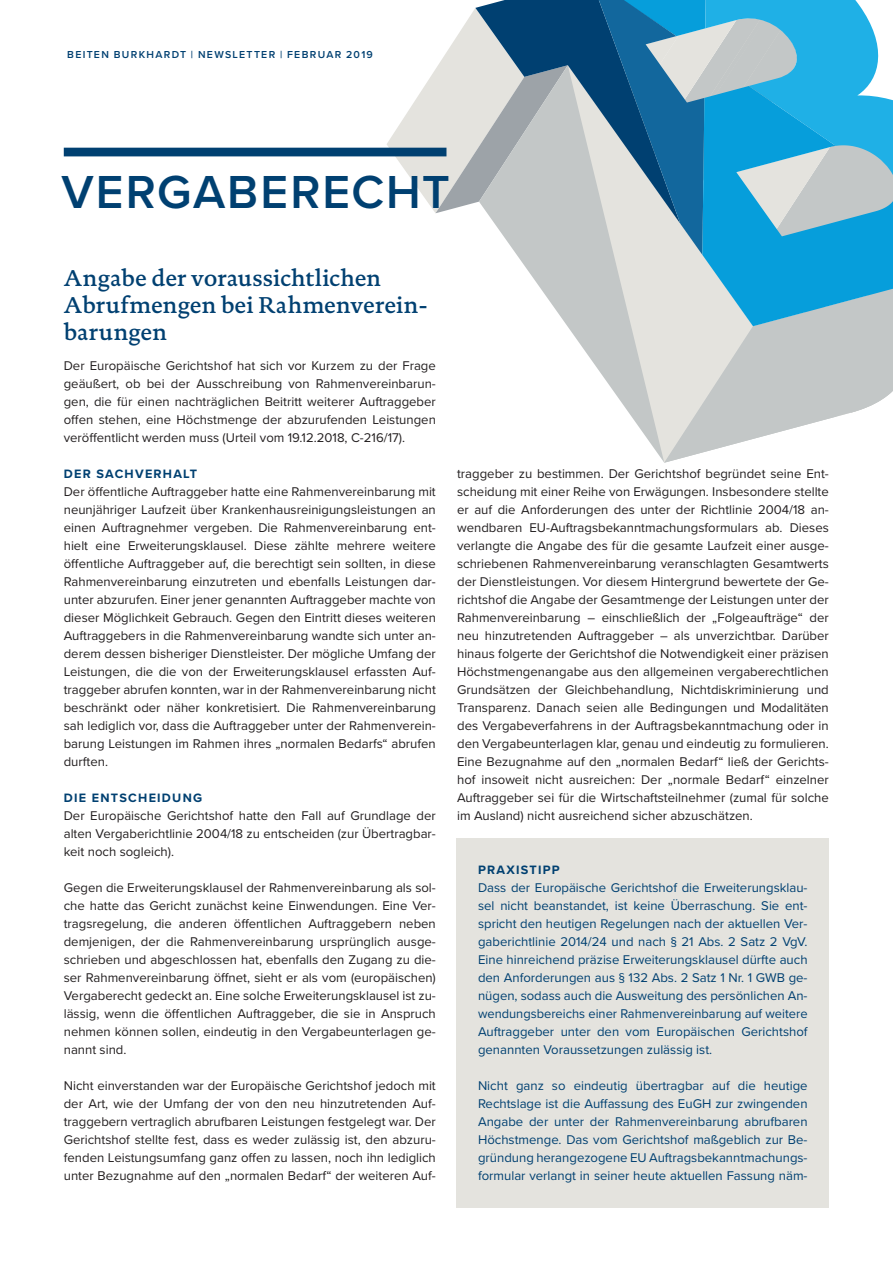
<style>
.page{position:relative;width:893px;height:1263px;background:#fff}
.page>*{position:absolute;margin:0;border:0;box-sizing:border-box;transform-origin:0 0}
.H1_Proxima_Nova_32pt{font:600 48px "Proxima Nova";letter-spacing:.04em;color:#004071}
.Intro-Text_DTL_Docum{font:500 23.25px/27px "DTL Documenta TOT";letter-spacing:.005em;color:#004071}
.Fließtext_Proxima_No{font:13.2px/18px "Proxima Nova";color:#231f20;text-align:justify}
.Fließtext_Proxima_No-2{font:13.2px/18px "Proxima Nova";color:#004071;text-align:justify}
.H4_Proxima_Nova_8_4p{font:700 12.6px "Proxima Nova";letter-spacing:.1em;color:#004071}
.t1{font:600 10.5px "Proxima Nova";letter-spacing:.125em;color:#004071}
</style>
<div class="page">
<svg style="left:387px;top:0;width:506px;height:463px"></svg>
<svg style="left:702px;top:86px;width:191px;height:240px;background:#49b0d8"></svg>
<div style="left:64px;top:148px;width:382px;height:8px;background:#004071"></div>
<div style="left:457px;top:838px;width:372px;height:370px;background:#e4e3de"></div>
<p class="t1" style="left:67px;top:47px;width:307px">BEITEN BURKHARDT | NEWSLETTER | FEBRUAR 2019</p>
<p class="H1_Proxima_Nova_32pt" style="left:62px;top:156px;width:390px">VERGABERECHT</p>
<p class="Intro-Text_DTL_Docum" style="left:64px;top:264px;width:319px">Angabe der voraussichtlichen</p>
<p class="Intro-Text_DTL_Docum" style="left:64px;top:291px;width:366px">Abrufmengen bei Rahmenverein&shy;barungen</p>
<p class="Fließtext_Proxima_No" style="left:64px;top:356px;width:374px">Der Europäische Gerichtshof hat sich vor Kurzem zu der Frage geäußert, ob bei der Ausschreibung von Rahmenvereinbarun&shy;gen, die für einen nachträglichen Beitritt weiterer Auftraggeber offen stehen, eine Höchstmenge der abzurufenden Leistungen veröffentlicht werden muss (Urteil vom 19.12.2018, C-216/17).</p>
<p class="H4_Proxima_Nova_8_4p" style="left:64px;top:464px;width:135px">DER SACHVERHALT</p>
<p class="Fließtext_Proxima_No" style="left:64px;top:482px;width:374px">Der öffentliche Auftraggeber hatte eine Rahmenvereinbarung mit neunjähriger Laufzeit über Krankenhausreinigungsleistungen an einen Auftragnehmer vergeben. Die Rahmenvereinbarung ent&shy;hielt eine Erweiterungsklausel. Diese zählte mehrere weitere öffentliche Auftraggeber auf, die berechtigt sein sollten, in diese Rahmenvereinbarung einzutreten und ebenfalls Leistungen dar&shy;unter abzurufen. Einer jener genannten Auftraggeber machte von dieser Möglichkeit Gebrauch. Gegen den Eintritt dieses weiteren Auftraggebers in die Rahmenvereinbarung wandte sich unter an&shy;derem dessen bisheriger Dienstleister. Der mögliche Umfang der Leistungen, die die von der Erweiterungsklausel erfassten Auf&shy;traggeber abrufen konnten, war in der Rahmenvereinbarung nicht beschränkt oder näher konkretisiert. Die Rahmenvereinbarung sah lediglich vor, dass die Auftraggeber unter der Rahmenverein&shy;barung Leistungen im Rahmen ihres „normalen Bedarfs“ abrufen durften.</p>
<p class="H4_Proxima_Nova_8_4p" style="left:64px;top:788px;width:140px">DIE ENTSCHEIDUNG</p>
<p class="Fließtext_Proxima_No" style="left:64px;top:806px;width:374px">Der Europäische Gerichtshof hatte den Fall auf Grundlage der alten Vergaberichtlinie 2004/18 zu entscheiden (zur Übertragbar&shy;keit noch sogleich).</p>
<p class="Fließtext_Proxima_No" style="left:64px;top:878px;width:374px">Gegen die Erweiterungsklausel der Rahmenvereinbarung als sol&shy;che hatte das Gericht zunächst keine Einwendungen. Eine Ver&shy;tragsregelung, die anderen öffentlichen Auftraggebern neben demjenigen, der die Rahmenvereinbarung ursprünglich ausge&shy;schrieben und abgeschlossen hat, ebenfalls den Zugang zu die&shy;ser Rahmenvereinbarung öffnet, sieht er als vom (europäischen)<br>Vergaberecht gedeckt an. Eine solche Erweiterungsklausel ist zu&shy;lässig, wenn die öffentlichen Auftraggeber, die sie in Anspruch nehmen können sollen, eindeutig in den Vergabeunterlagen ge&shy;nannt sind.</p>
<p class="Fließtext_Proxima_No" style="left:64px;top:1076px;width:374px">Nicht einverstanden war der Europäische Gerichtshof jedoch mit der Art, wie der Umfang der von den neu hinzutretenden Auf&shy;traggebern vertraglich abrufbaren Leistungen festgelegt war. Der Gerichtshof stellte fest, dass es weder zulässig ist, den abzuru&shy;fenden Leistungsumfang ganz offen zu lassen, noch ihn lediglich unter Bezugnahme auf den „normalen Bedarf“ der weiteren Auf-</p>
<p class="Fließtext_Proxima_No" style="left:457px;top:464px;width:373px">traggeber zu bestimmen. Der Gerichtshof begründet seine Ent&shy;scheidung mit einer Reihe von Erwägungen. Insbesondere stellte er auf die Anforderungen des unter der Richtlinie 2004/18 an&shy;wendbaren EU-Auftragsbekanntmachungsformulars ab. Dieses verlangte die Angabe des für die gesamte Laufzeit einer ausge&shy;schriebenen Rahmenvereinbarung veranschlagten Gesamtwerts der Dienstleistungen. Vor diesem Hintergrund bewertete der Ge&shy;richtshof die Angabe der Gesamtmenge der Leistungen unter der Rahmenvereinbarung – einschließlich der „Folgeaufträge“ der neu hinzutretenden Auftraggeber – als unverzichtbar. Darüber hinaus folgerte der Gerichtshof die Notwendigkeit einer präzisen Höchstmengenangabe aus den allgemeinen vergaberechtlichen Grundsätzen der Gleichbehandlung, Nichtdiskriminierung und Transparenz. Danach seien alle Bedingungen und Modalitäten des Vergabeverfahrens in der Auftragsbekanntmachung oder in den Vergabeunterlagen klar, genau und eindeutig zu formulieren.<br>Eine Bezugnahme auf den „normalen Bedarf“ ließ der Gerichts&shy;hof insoweit nicht ausreichen: Der „normale Bedarf“ einzelner Auftraggeber sei für die Wirtschaftsteilnehmer (zumal für solche im Ausland) nicht ausreichend sicher abzuschätzen.</p>
<p class="H4_Proxima_Nova_8_4p" style="left:478px;top:860px;width:83px">PRAXISTIPP</p>
<p class="Fließtext_Proxima_No-2" style="left:478px;top:878px;width:331px">Dass der Europäische Gerichtshof die Erweiterungsklau&shy;sel nicht beanstandet, ist keine Überraschung. Sie ent&shy;spricht den heutigen Regelungen nach der aktuellen Ver&shy;gaberichtlinie 2014/24 und nach § 21 Abs. 2 Satz 2 VgV.<br>Eine hinreichend präzise Erweiterungsklausel dürfte auch den Anforderungen aus § 132 Abs. 2 Satz 1 Nr. 1 GWB ge&shy;nügen, sodass auch die Ausweitung des persönlichen An&shy;wendungsbereichs einer Rahmenvereinbarung auf weitere Auftraggeber unter den vom Europäischen Gerichtshof genannten Voraussetzungen zulässig ist.</p>
<p class="Fließtext_Proxima_No-2" style="left:478px;top:1076px;width:331px">Nicht ganz so eindeutig übertragbar auf die heutige Rechtslage ist die Auffassung des EuGH zur zwingenden Angabe der unter der Rahmenvereinbarung abrufbaren Höchstmenge. Das vom Gerichtshof maßgeblich zur Be&shy;gründung herangezogene EU Auftragsbekanntmachungs&shy;formular verlangt in seiner heute aktuellen Fassung näm-</p>
</div>
